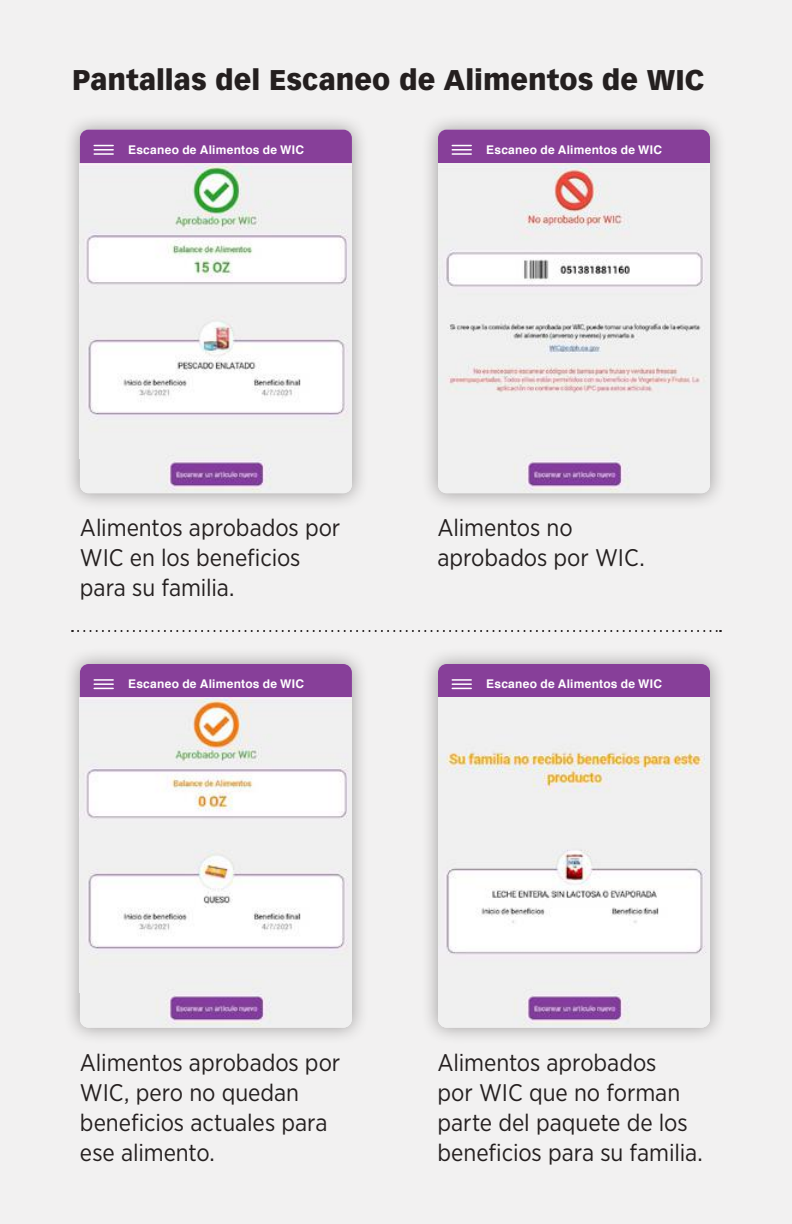
<style>
.page{position:relative;width:792px;height:1224px;background:#f2f1f1}
.page>*{position:absolute;margin:0;border:0;box-sizing:border-box;transform-origin:0 0}
.t1{font:900 28px "Vectora LH";color:#241f1f}
.t2{font:24px/30px "Gotham Narrow";letter-spacing:-.005em;color:#241f1f}
.t3{font:700 12px "Helvetica";letter-spacing:.02em;color:#fff}
</style>
<div class="page">
<svg style="left:72px;top:630px;width:649px;height:2px"></svg>
<div style="left:63px;top:113px;width:306px;height:397px;background:#241f1f;opacity:.4"></div>
<div style="left:80px;top:130px;width:272px;height:33px;background:#873f99"></div>
<svg style="left:94px;top:145px;width:19px;height:10px"></svg>
<img style="left:80px;top:163px;width:272px;height:282px">
<img style="left:80px;top:445px;width:272px;height:48px">
<div style="left:63px;top:647px;width:306px;height:398px;background:#241f1f;opacity:.4"></div>
<div style="left:80px;top:664px;width:272px;height:33px;background:#873f99"></div>
<svg style="left:94px;top:679px;width:19px;height:10px"></svg>
<img style="left:80px;top:698px;width:272px;height:282px">
<img style="left:80px;top:980px;width:272px;height:48px">
<div style="left:421px;top:113px;width:306px;height:397px;background:#241f1f;opacity:.4"></div>
<div style="left:438px;top:130px;width:272px;height:33px;background:#873f99"></div>
<svg style="left:452px;top:145px;width:19px;height:10px"></svg>
<img style="left:438px;top:163px;width:272px;height:282px">
<img style="left:438px;top:445px;width:272px;height:48px">
<div style="left:421px;top:647px;width:306px;height:398px;background:#241f1f;opacity:.4"></div>
<div style="left:438px;top:664px;width:272px;height:33px;background:#873f99"></div>
<svg style="left:452px;top:679px;width:19px;height:10px"></svg>
<img style="left:438px;top:698px;width:272px;height:282px">
<img style="left:438px;top:980px;width:272px;height:48px">
<p class="t1" style="left:72px;top:63px;width:634px">Pantallas del Escaneo de Alimentos de WIC</p>
<p class="t3" style="left:128px;top:140px;width:178px">Escaneo de Alimentos de WIC</p>
<p class="t3" style="left:486px;top:140px;width:178px">Escaneo de Alimentos de WIC</p>
<p class="t2" style="left:80px;top:512px;width:262px">Alimentos aprobados por<br>WIC en los beneficios para su familia.</p>
<p class="t2" style="left:438px;top:512px;width:209px">Alimentos no aprobados por WIC.</p>
<p class="t3" style="left:128px;top:674px;width:178px">Escaneo de Alimentos de WIC</p>
<p class="t3" style="left:486px;top:674px;width:178px">Escaneo de Alimentos de WIC</p>
<p class="t2" style="left:80px;top:1047px;width:262px">Alimentos aprobados por<br>WIC, pero no quedan beneficios actuales para ese alimento.</p>
<p class="t2" style="left:438px;top:1047px;width:267px">Alimentos aprobados<br>por WIC que no forman parte del paquete de los beneficios para su familia.</p>
</div>
